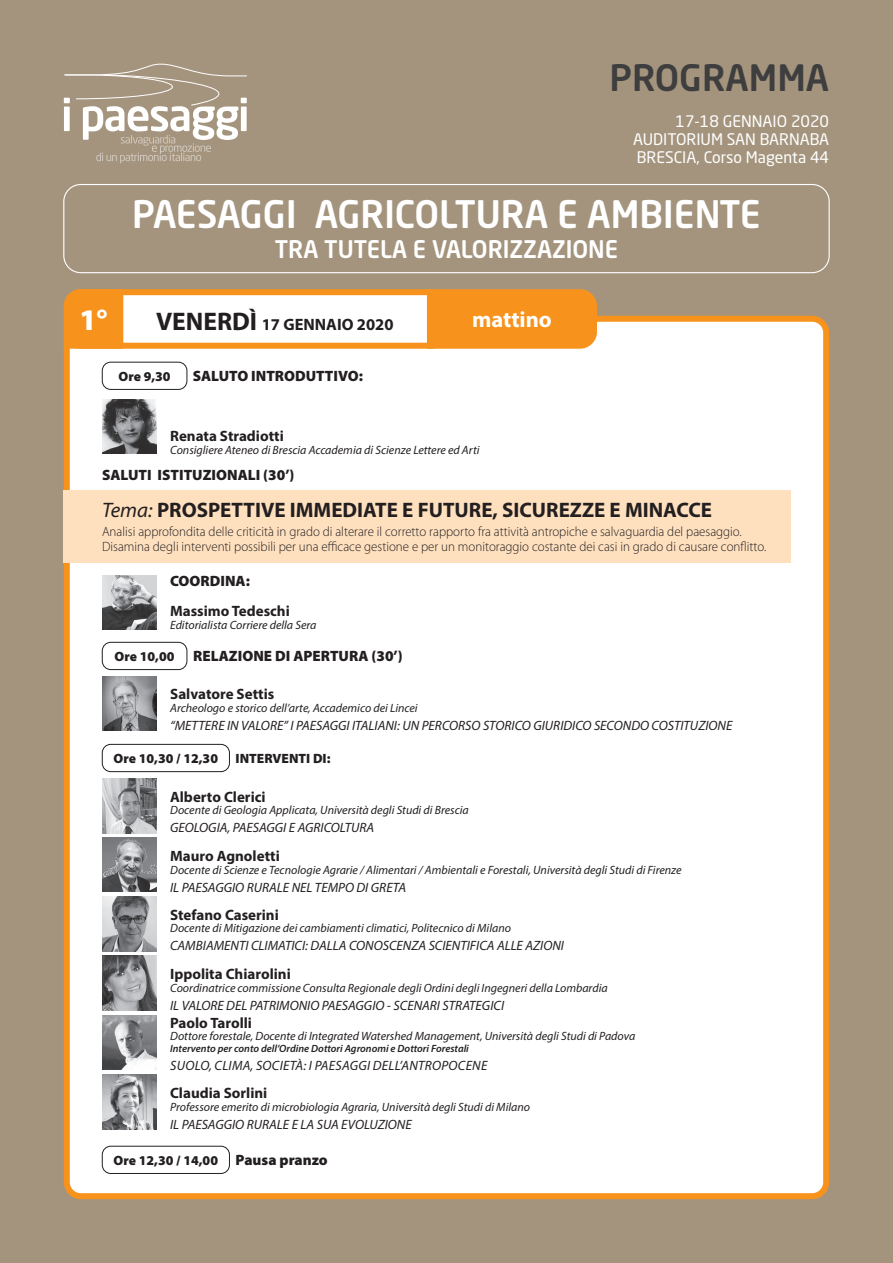
<style>
.page{position:relative;width:893px;height:1263px;background:#a4947d}
.page>*{position:absolute;margin:0;border:0;box-sizing:border-box;transform-origin:0 0}
.t1{font:500 37.5px "Neo Sans Std";color:#fff}
.t2{font:500 36px "Neo Sans Std";color:#3e3e3f}
.t3{font:900 30px "Myriad Pro";color:#fff}
.t4{font:500 24px "Neo Sans Std";color:#fff}
.t5{font:700 22.5px "Myriad Pro";color:#fff}
.t6{font:700 21px "Myriad Pro";color:#231f20}
.t7{font:700 16.5px "Myriad Pro";color:#231f20}
.t8{font:15.75px/18.1px "Neo Sans Std";color:#fff;text-align:justify}
.t9{font:700 15px "Myriad Pro";color:#231f20}
.t10{font:900 15px "Myriad Pro";color:#231f20}
.t11{font:italic 13.5px "Myriad Pro";color:#231f20}
.t12{font:300 13.5px/15px "Myriad Pro";color:#231f20;scale:.96 1}
.t13{font:900 13.5px "Myriad Pro";color:#231f20}
.t14{font:italic 13.5px "Myriad Pro";letter-spacing:.02em;color:#231f20}
.t15{font:italic 12px "Myriad Pro";color:#231f20}
.t16{font:italic 600 10.5px "Myriad Pro";color:#231f20}
.s1{font-size:25.5px}
.s2{font-weight:400;font-style:italic}
.s3{font-size:13.5px}
</style>
<div class="page">
<div style="left:67px;top:319px;width:759px;height:877px;background:#fff;border-radius:14px"></div>
<div style="left:64px;top:316px;width:765px;height:883px;border:6px solid #f7931d;border-radius:14px"></div>
<div style="left:63px;top:184px;width:767px;height:89px;border:1px solid #fff;border-radius:17px"></div>
<div style="left:67px;top:292px;width:378px;height:54px;background:#fff;border-radius:14px"></div>
<div style="left:64px;top:289px;width:384px;height:60px;border:6px solid #f7931d;border-radius:14px"></div>
<svg style="left:424px;top:289px;width:176px;height:60px;background:#f69625"></svg>
<div style="left:102px;top:744px;width:128px;height:28px;border:1px solid #231f20;border-radius:9px"></div>
<div style="left:102px;top:1146px;width:128px;height:28px;border:1px solid #231f20;border-radius:9px"></div>
<div style="left:64px;top:289px;width:59px;height:60px;background:#f7931d"></div>
<div style="left:64px;top:491px;width:727px;height:72px;background:#fee0bf"></div>
<svg style="left:64px;top:64px;width:183px;height:99px"></svg>
<img style="left:102px;top:676px;width:54px;height:54px">
<img style="left:102px;top:575px;width:54px;height:54px">
<img style="left:102px;top:400px;width:54px;height:54px">
<img style="left:102px;top:779px;width:54px;height:54px">
<img style="left:102px;top:837px;width:54px;height:54px">
<img style="left:102px;top:897px;width:54px;height:54px">
<img style="left:102px;top:956px;width:54px;height:54px">
<img style="left:102px;top:1075px;width:54px;height:54px">
<div style="left:102px;top:642px;width:85px;height:28px;border:1px solid #231f20;border-radius:9px"></div>
<img style="left:102px;top:1015px;width:54px;height:54px">
<div style="left:102px;top:362px;width:85px;height:28px;border:1px solid #231f20;border-radius:9px"></div>
<h2 class="t2" style="left:609px;top:55px;width:221px">PROGRAMMA</h2>
<h3 class="t8" style="left:633px;top:112px;width:197px;text-indent:42px">17-18 GENNAIO 2020<br>AUDITORIUM SAN BARNABA BRESCIA, Corso Magenta 44</h3>
<h1 class="t1" style="left:132px;top:190px;width:630px">PAESAGGI AGRICOLTURA E AMBIENTE</h1>
<h3 class="t4" style="left:275px;top:234px;width:345px">TRA TUTELA E VALORIZZAZIONE</h3>
<h3 class="t3" style="left:79px;top:303px;width:30px">1°</h3>
<h3 class="t7" style="left:156px;top:313px;width:239px"><span class="s1">VENERDÌ</span> 17 GENNAIO 2020</h3>
<h3 class="t5" style="left:472px;top:305px;width:81px">mattino</h3>
<p class="t13" style="left:118px;top:369px;width:54px">Ore 9,30</p>
<p class="t10" style="left:193px;top:367px;width:172px">SALUTO INTRODUTTIVO:</p>
<p class="t9" style="left:170px;top:426px;width:115px">Renata Stradiotti</p>
<p class="t15" style="left:170px;top:442px;width:311px">Consigliere Ateneo di Brescia Accademia di Scienze Lettere ed Arti</p>
<p class="t10" style="left:102px;top:466px;width:194px">SALUTI ISTITUZIONALI (30’)</p>
<h3 class="t6" style="left:102px;top:496px;width:612px"><span class="s2">Tema:</span> PROSPETTIVE IMMEDIATE E FUTURE, SICUREZZE E MINACCE</h3>
<p class="t12" style="left:102px;top:524px;width:694px">Analisi approfondita delle criticità in grado di alterare il corretto rapporto fra attività antropiche e salvaguardia del paesaggio.<br>Disamina degli interventi possibili per una efficace gestione e per un monitoraggio costante dei casi in grado di causare conflitto.</p>
<p class="t10" style="left:170px;top:573px;width:81px">COORDINA:</p>
<p class="t9" style="left:170px;top:601px;width:121px">Massimo Tedeschi</p>
<p class="t15" style="left:170px;top:618px;width:148px">Editorialista Corriere della Sera</p>
<p class="t10" style="left:115px;top:647px;width:290px"><span class="s3">Ore 10,00</span> RELAZIONE DI APERTURA (30’)</p>
<p class="t9" style="left:170px;top:684px;width:106px">Salvatore Settis</p>
<p class="t15" style="left:170px;top:700px;width:249px">Archeologo e storico dell’arte, Accademico dei Lincei</p>
<p class="t11" style="left:170px;top:717px;width:564px">“METTERE IN VALORE” I PAESAGGI ITALIANI: UN PERCORSO STORICO GIURIDICO SECONDO COSTITUZIONE</p>
<p class="t13" style="left:114px;top:751px;width:106px">Ore 10,30 / 12,30</p>
<p class="t13" style="left:236px;top:751px;width:96px">INTERVENTI DI:</p>
<p class="t9" style="left:170px;top:787px;width:97px">Alberto Clerici</p>
<p class="t15" style="left:170px;top:803px;width:300px">Docente di Geologia Applicata, Università degli Studi di Brescia</p>
<p class="t11" style="left:170px;top:820px;width:206px">GEOLOGIA, PAESAGGI E AGRICOLTURA</p>
<p class="t9" style="left:170px;top:846px;width:111px">Mauro Agnoletti</p>
<p class="t15" style="left:170px;top:862px;width:513px">Docente di Scienze e Tecnologie Agrarie / Alimentari / Ambientali e Forestali, Università degli Studi di Firenze</p>
<p class="t11" style="left:170px;top:879px;width:237px">IL PAESAGGIO RURALE NEL TEMPO DI GRETA</p>
<p class="t9" style="left:170px;top:905px;width:110px">Stefano Caserini</p>
<p class="t15" style="left:170px;top:921px;width:342px">Docente di Mitigazione dei cambiamenti climatici, Politecnico di Milano</p>
<p class="t11" style="left:170px;top:938px;width:395px">CAMBIAMENTI CLIMATICI: DALLA CONOSCENZA SCIENTIFICA ALLE AZIONI</p>
<p class="t9" style="left:170px;top:964px;width:122px">Ippolita Chiarolini</p>
<p class="t15" style="left:170px;top:981px;width:439px">Coordinatrice commissione Consulta Regionale degli Ordini degli Ingegneri della Lombardia</p>
<p class="t11" style="left:170px;top:997px;width:336px">IL VALORE DEL PATRIMONIO PAESAGGIO - SCENARI STRATEGICI</p>
<p class="t9" style="left:170px;top:1013px;width:83px">Paolo Tarolli</p>
<p class="t15" style="left:170px;top:1029px;width:467px">Dottore forestale, Docente di Integrated Watershed Management, Università degli Studi di Padova</p>
<p class="t16" style="left:170px;top:1041px;width:300px">Intervento per conto dell’Ordine Dottori Agronomi e Dottori Forestali</p>
<p class="t14" style="left:170px;top:1057px;width:319px">SUOLO, CLIMA, SOCIETÀ: I PAESAGGI DELL’ANTROPOCENE</p>
<p class="t9" style="left:170px;top:1083px;width:99px">Claudia Sorlini</p>
<p class="t15" style="left:170px;top:1099px;width:362px">Professore emerito di microbiologia Agraria, Università degli Studi di Milano</p>
<p class="t11" style="left:170px;top:1116px;width:243px">IL PAESAGGIO RURALE E LA SUA EVOLUZIONE</p>
<p class="t13" style="left:114px;top:1153px;width:106px">Ore 12,30 / 14,00</p>
<p class="t10" style="left:236px;top:1151px;width:94px">Pausa pranzo</p>
</div>
